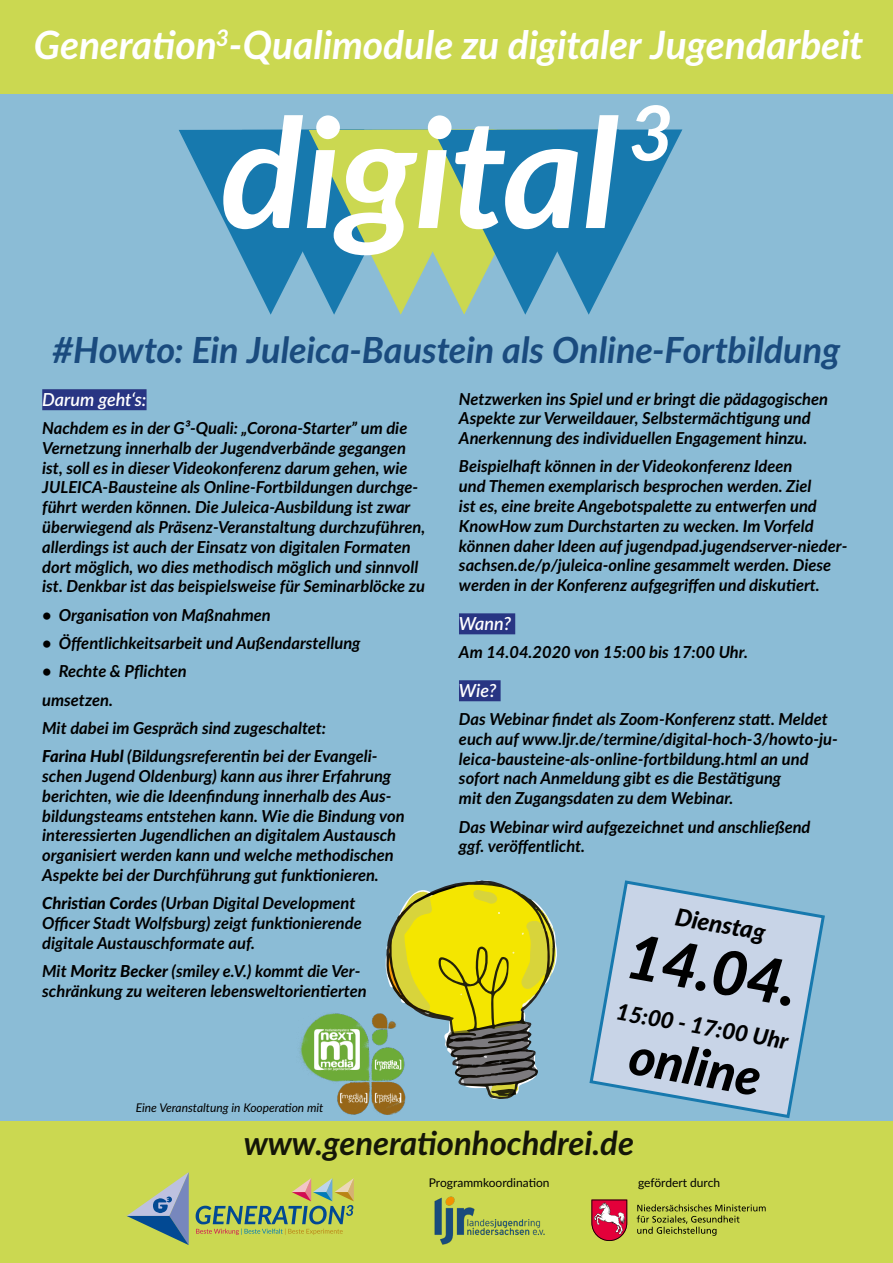
<style>
.page{position:relative;width:893px;height:1263px;background:#fff}
.page>*{position:absolute;margin:0;border:0;box-sizing:border-box;transform-origin:0 0}
.t1{font:italic 800 61.5px "Lato";color:#000}
.t2{font:italic 800 51px "Lato";color:#000}
.t3{font:italic 700 39px "Lato";letter-spacing:-.005em;color:#fff}
.t4{font:italic 700 36px "Lato";color:#1a4b7e}
.t5{font:italic 700 32.85px "Lato";color:#000}
.t6{font:italic 800 24px "Lato";color:#000}
.t7{font:italic 800 22.5px "Lato";color:#000}
.t8{font:italic 600 18px "Lato";color:#fff}
.t9{font:italic 700 16.5px/19.8px "Lato";color:#000}
.t10{font:12px "Lato";color:#000}
.t11{font:italic 12px "Lato";color:#000}
.s1{font-weight:800}
</style>
<div class="page">
<div style="left:0;top:85px;width:893px;height:1044px;background:#8bbcd6"></div>
<div style="left:0;top:1121px;width:893px;height:142px;background:#cbd851"></div>
<div style="left:0;top:0;width:893px;height:94px;background:#cbd851"></div>
<svg style="left:179px;top:129px;width:503px;height:186px"></svg>
<svg style="left:223px;top:105px;width:447px;height:150px"></svg>
<div style="left:42px;top:389px;width:105px;height:21px;background:#283583"></div>
<div style="left:459px;top:613px;width:56px;height:21px;background:#283583"></div>
<div style="left:459px;top:680px;width:42px;height:21px;background:#283583"></div>
<svg style="left:637px;top:1204px;width:129px;height:32px"></svg>
<svg style="left:591px;top:1199px;width:36px;height:42px"></svg>
<svg style="left:127px;top:1172px;width:62px;height:73px"></svg>
<svg style="left:196px;top:1178px;width:158px;height:57px"></svg>
<img style="left:434px;top:1196px;width:111px;height:49px">
<svg style="left:385px;top:880px;width:172px;height:219px"></svg>
<svg style="left:589px;top:880px;width:236px;height:238px"></svg>
<img style="left:298px;top:993px;width:108px;height:122px">
<h3 class="t3" style="left:34px;top:16px;width:831px">Generation<sup>3</sup>-Qualimodule zu digitaler Jugendarbeit</h3>
<h3 class="t4" style="left:52px;top:323px;width:789px">#Howto: Ein Juleica-Baustein als Online-Fortbildung</h3>
<p class="t8" style="left:42px;top:386px;width:106px">Darum geht‘s:</p>
<p class="t9" style="left:42px;top:417px;width:385px">Nachdem es in der G³-Quali: „Corona-Starter” um die Vernetzung innerhalb der Jugendverbände gegangen ist, soll es in dieser Videokonferenz darum gehen, wie JULEICA-Bausteine als Online-Fortbildungen durchge&shy;führt werden können. Die Juleica-Ausbildung ist zwar überwiegend als Präsenz-Veranstaltung durchzuführen, allerdings ist auch der Einsatz von digitalen Formaten dort möglich, wo dies methodisch möglich und sinnvoll ist. Denkbar ist das beispielsweise für Seminarblöcke zu</p>
<p class="t9" style="left:42px;top:604px;width:230px">• Organisation von Maßnahmen</p>
<p class="t9" style="left:42px;top:632px;width:320px">• Öffentlichkeitsarbeit und Außendarstellung</p>
<p class="t9" style="left:42px;top:656px;width:337px;line-height:28.3px">• Rechte &amp; Pflichten<br>umsetzen.<br>Mit dabei im Gespräch sind zugeschaltet:<br><span class="s1">Farina Hubl</span> (Bildungsreferentin bei der Evangeli-</p>
<p class="t9" style="left:42px;top:765px;width:364px">schen Jugend Oldenburg) kann aus ihrer Erfahrung berichten, wie die Ideenfindung innerhalb des Aus&shy;bildungsteams entstehen kann. Wie die Bindung von interessierten Jugendlichen an digitalem Austausch organisiert werden kann und welche methodischen Aspekte bei der Durchführung gut funktionieren.</p>
<p class="t9" style="left:42px;top:893px;width:321px"><span class="s1">Christian Cordes</span> (Urban Digital Development<br>Officer Stadt Wolfsburg) zeigt funktionierende digitale Austauschformate auf.</p>
<p class="t9" style="left:42px;top:961px;width:326px">Mit <span class="s1">Moritz Becker</span> (smiley e.V.) kommt die Ver&shy;schränkung zu weiteren lebensweltorientierten</p>
<p class="t9" style="left:459px;top:388px;width:371px">Netzwerken ins Spiel und er bringt die pädagogischen<br>Aspekte zur Verweildauer, Selbstermächtigung und<br>Anerkennung des individuellen Engagement hinzu.</p>
<p class="t9" style="left:459px;top:456px;width:390px">Beispielhaft können in der Videokonferenz Ideen<br>und Themen exemplarisch besprochen werden. Ziel<br>ist es, eine breite Angebotspalette zu entwerfen und KnowHow zum Durchstarten zu wecken. Im Vorfeld können daher Ideen auf jugendpad.jugendserver-nieder&shy;sachsen.de/p/juleica-online gesammelt werden. Diese werden in der Konferenz aufgegriffen und diskutiert.</p>
<p class="t8" style="left:459px;top:610px;width:54px">Wann?</p>
<p class="t9" style="left:459px;top:641px;width:290px">Am 14.04.2020 von 15:00 bis 17:00 Uhr.</p>
<p class="t8" style="left:459px;top:677px;width:39px">Wie?</p>
<p class="t9" style="left:459px;top:708px;width:380px">Das Webinar findet als Zoom-Konferenz statt. Meldet euch auf www.ljr.de/termine/digital-hoch-3/howto-ju&shy;leica-bausteine-als-online-fortbildung.html an und sofort nach Anmeldung gibt es die Bestätigung<br>mit den Zugangsdaten zu dem Webinar.</p>
<p class="t9" style="left:459px;top:816px;width:353px">Das Webinar wird aufgezeichnet und anschließend ggf. veröffentlicht.</p>
<h3 class="t6" style="left:679px;top:899px;width:93px;rotate:10deg">Dienstag</h3>
<h1 class="t1" style="left:635px;top:910px;width:174px;rotate:10deg">14.04.</h1>
<h3 class="t7" style="left:620px;top:995px;width:176px;rotate:10deg">15:00 - 17:00 Uhr</h3>
<h2 class="t2" style="left:636px;top:1018px;width:134px;rotate:10deg">online</h2>
<p class="t11" style="left:136px;top:1099px;width:189px">Eine Veranstaltung in Kooperation mit</p>
<h3 class="t5" style="left:243px;top:1119px;width:392px">www.generationhochdrei.de</h3>
<p class="t10" style="left:429px;top:1174px;width:122px">Programmkoordination</p>
<p class="t10" style="left:638px;top:1174px;width:84px">gefördert durch</p>
</div>
